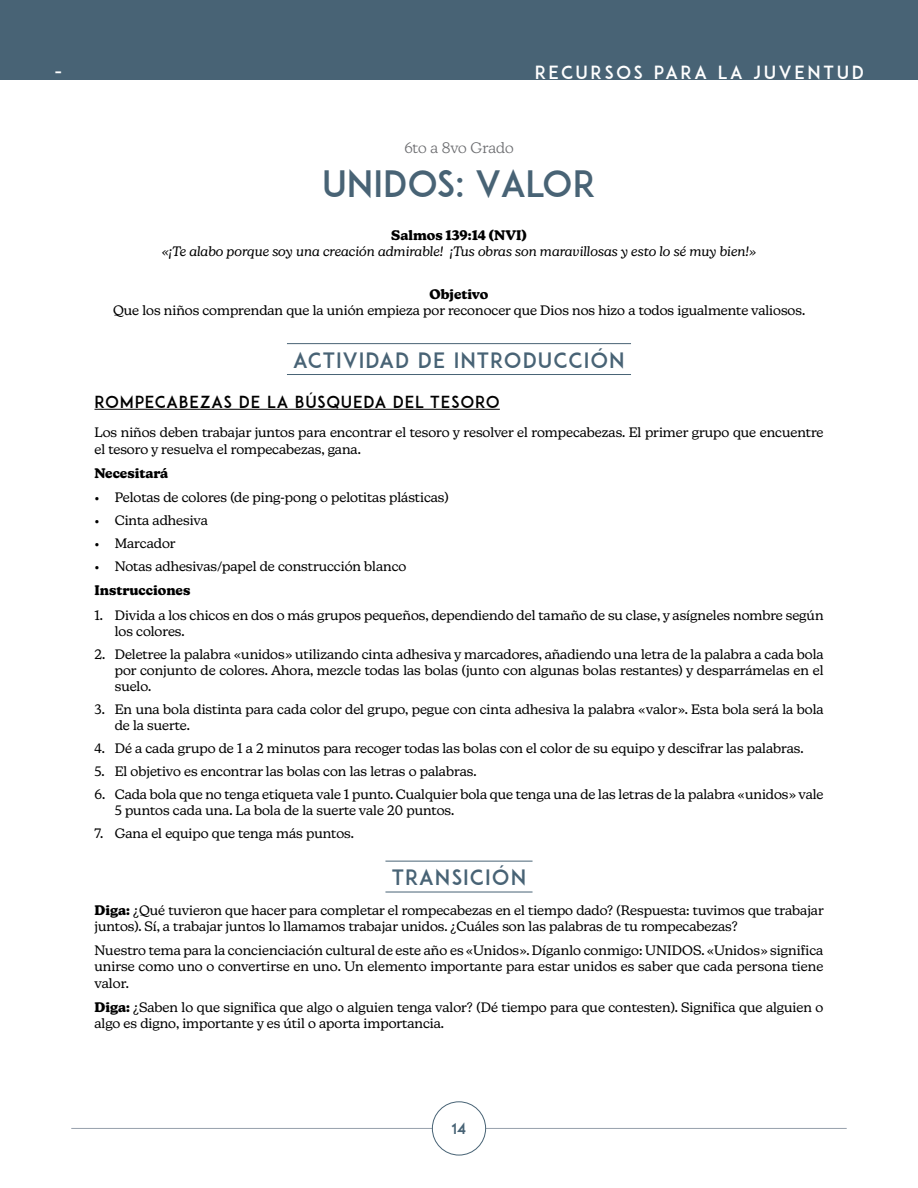
<style>
.page{position:relative;width:918px;height:1188px;background:#fff}
.page>*{position:absolute;margin:0;border:0;box-sizing:border-box;transform-origin:0 0}
.t1{font:36px "ADAM.CGPRO";color:#486375}
.t2{font:21px "ADAM.CGPRO";letter-spacing:.05em;color:#486375}
.t3{font:18px "ADAM.CGPRO";letter-spacing:.145em;color:#fff}
.t4{font:16.5px "ADAM.CGPRO";letter-spacing:.05em;color:#000}
.t5{font:300 15px "New Kansas";color:#6d6e71}
.t6{font:15px "ADAM.CGPRO";color:#486375}
.t7{font:13.5px/16.2px "New Kansas";color:#000}
.t8{font:italic 13.5px "New Kansas";color:#000}
.t9{font:700 13.5px "New Kansas";color:#000}
.s1{font-weight:700}
</style>
<div class="page">
<div style="left:0;top:0;width:918px;height:79px;background:#486375"></div>
<hr style="left:71px;top:1128px;width:776px;height:1px;background:#969fab">
<div style="left:432px;top:1102px;width:54px;height:53px;background:#fff;border-radius:50%"></div>
<div style="left:432px;top:1101px;width:54px;height:54px;border:1px solid #486375;border-radius:50%"></div>
<hr style="left:287px;top:343px;width:344px;height:1px;background:#486375">
<hr style="left:287px;top:374px;width:344px;height:1px;background:#486375">
<hr style="left:94px;top:409px;width:406px;height:1px;background:#000">
<hr style="left:385px;top:861px;width:148px;height:1px;background:#486375">
<hr style="left:385px;top:892px;width:148px;height:1px;background:#486375">
<h3 class="t3" style="left:54px;top:62px;width:10px">-</h3>
<h3 class="t3" style="left:535px;top:62px;width:331px">RECURSOS PARA LA JUVENTUD</h3>
<p class="t5" style="left:404px;top:139px;width:111px">6to a 8vo Grado</p>
<h1 class="t1" style="left:322px;top:161px;width:275px">UNIDOS: VALOR</h1>
<p class="t9" style="left:391px;top:227px;width:137px">Salmos 139:14 (NVI)</p>
<p class="t8" style="left:162px;top:243px;width:596px">«¡Te alabo porque soy una creación admirable! ¡Tus obras son maravillosas y esto lo sé muy bien!»</p>
<p class="t9" style="left:430px;top:286px;width:60px">Objetivo</p>
<p class="t7" style="left:113px;top:302px;width:694px">Que los niños comprendan que la unión empieza por reconocer que Dios nos hizo a todos igualmente valiosos.</p>
<h2 class="t2" style="left:293px;top:347px;width:333px">ACTIVIDAD DE INTRODUCCIÓN</h2>
<p class="t4" style="left:94px;top:392px;width:407px">ROMPECABEZAS DE LA BÚSQUEDA DEL TESORO</p>
<p class="t7" style="left:94px;top:424px;width:731px">Los niños deben trabajar juntos para encontrar el tesoro y resolver el rompecabezas. El primer grupo que encuentre el tesoro y resuelva el rompecabezas, gana.</p>
<p class="t9" style="left:94px;top:465px;width:75px">Necesitará</p>
<p class="t7" style="left:94px;top:489px;width:356px">• Pelotas de colores (de ping-pong o pelotitas plásticas)</p>
<p class="t7" style="left:94px;top:512px;width:115px">• Cinta adhesiva</p>
<p class="t7" style="left:94px;top:535px;width:83px">• Marcador</p>
<p class="t7" style="left:94px;top:558px;width:313px">• Notas adhesivas/papel de construcción blanco</p>
<p class="t9" style="left:94px;top:582px;width:97px">Instrucciones</p>
<p class="t7" style="left:115px;top:607px;width:710px;text-indent:-20px">1. Divida a los chicos en dos o más grupos pequeños, dependiendo del tamaño de su clase, y asígneles nombre según los colores.</p>
<p class="t7" style="left:115px;top:646px;width:710px;text-align:justify;text-indent:-20px">2. Deletree la palabra «unidos» utilizando cinta adhesiva y marcadores, añadiendo una letra de la palabra a cada bola por conjunto de colores. Ahora, mezcle todas las bolas (junto con algunas bolas restantes) y desparrámelas en el suelo.</p>
<p class="t7" style="left:115px;top:701px;width:710px;text-indent:-20px">3. En una bola distinta para cada color del grupo, pegue con cinta adhesiva la palabra «valor». Esta bola será la bola de la suerte.</p>
<p class="t7" style="left:94px;top:740px;width:711px">4. Dé a cada grupo de 1 a 2 minutos para recoger todas las bolas con el color de su equipo y descifrar las palabras.</p>
<p class="t7" style="left:94px;top:763px;width:384px">5. El objetivo es encontrar las bolas con las letras o palabras.</p>
<p class="t7" style="left:115px;top:786px;width:710px;text-indent:-20px">6. Cada bola que no tenga etiqueta vale 1 punto. Cualquier bola que tenga una de las letras de la palabra «unidos» vale<br>5 puntos cada una. La bola de la suerte vale 20 puntos.</p>
<p class="t7" style="left:94px;top:825px;width:261px">7. Gana el equipo que tenga más puntos.</p>
<h2 class="t2" style="left:392px;top:865px;width:136px">TRANSICIÓN</h2>
<p class="t7" style="left:94px;top:902px;width:731px"><span class="s1">Diga:</span> ¿Qué tuvieron que hacer para completar el rompecabezas en el tiempo dado? (Respuesta: tuvimos que trabajar juntos). Sí, a trabajar juntos lo llamamos trabajar unidos. ¿Cuáles son las palabras de tu rompecabezas?</p>
<p class="t7" style="left:94px;top:942px;width:730px;text-align:justify">Nuestro tema para la concienciación cultural de este año es «Unidos». Díganlo conmigo: UNIDOS. «Unidos» significa unirse como uno o convertirse en uno. Un elemento importante para estar unidos es saber que cada persona tiene valor.</p>
<p class="t7" style="left:94px;top:999px;width:730px"><span class="s1">Diga:</span> ¿Saben lo que significa que algo o alguien tenga valor? (Dé tiempo para que contesten). Significa que alguien o algo es digno, importante y es útil o aporta importancia.</p>
<p class="t6" style="left:452px;top:1119px;width:16px">14</p>
</div>
